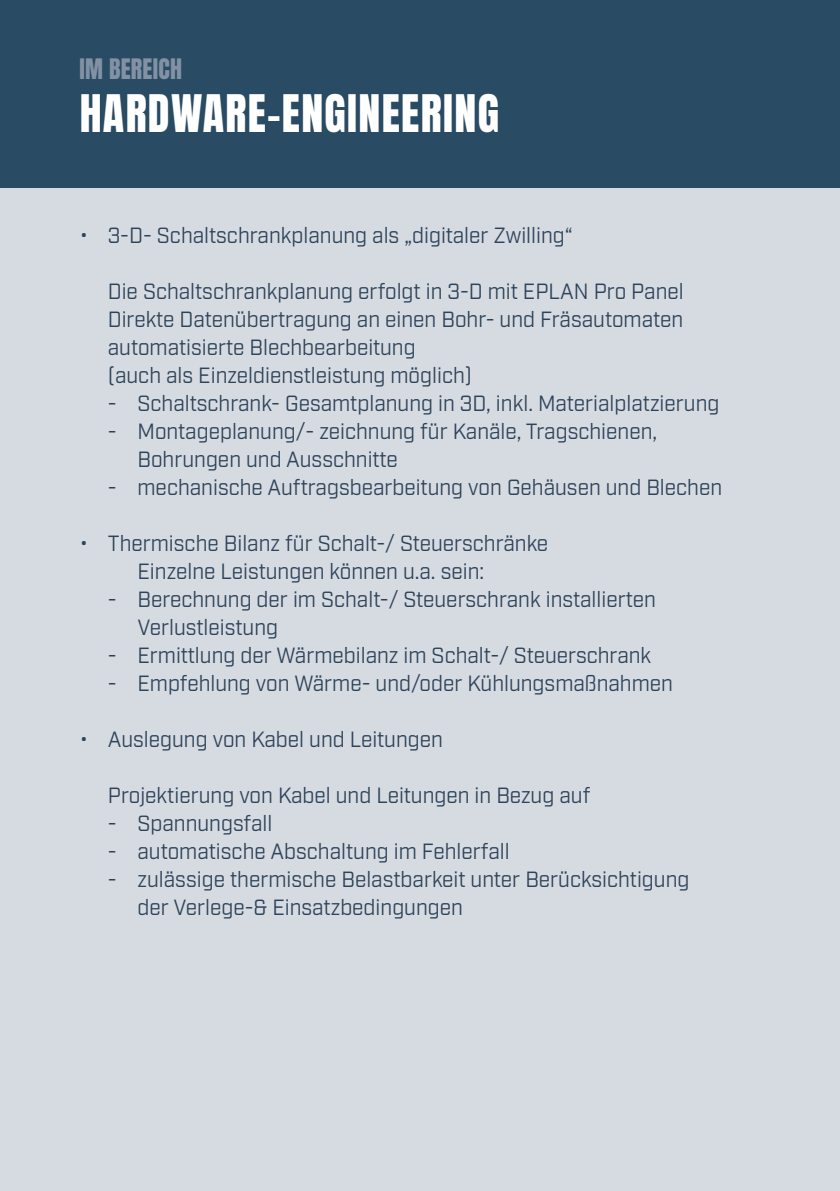
<style>
.page{position:relative;width:840px;height:1191px;background:#fff}
.page>*{position:absolute;margin:0;border:0;box-sizing:border-box;transform-origin:0 0}
.t1{font:44px "Anton";letter-spacing:.03em;color:#fff}
.t2{font:24px "Anton";letter-spacing:.01em;color:#8292a4}
.t3{font:22px/28px "Industry";color:#2d4359;scale:.95 1}
</style>
<div class="page">
<div style="left:0;top:0;width:839px;height:1191px;background:#d6dae1"></div>
<div style="left:0;top:0;width:839px;height:187px;background:#294b64"></div>
<p class="t2" style="left:79px;top:57px;width:104px">IM BEREICH</p>
<h1 class="t1" style="left:80px;top:91px;width:420px">HARDWARE-ENGINEERING</h1>
<p class="t3" style="left:79px;top:222px;width:520px">• 3-D- Schaltschrankplanung als „digitaler Zwilling“</p>
<p class="t3" style="left:108px;top:278px;width:607px">Die Schaltschrankplanung erfolgt in 3-D mit EPLAN Pro Panel Direkte Datenübertragung an einen Bohr- und Fräsautomaten automatisierte Blechbearbeitung<br>(auch als Einzeldienstleistung möglich)</p>
<p class="t3" style="left:108px;top:390px;width:645px">- Schaltschrank- Gesamtplanung in 3D, inkl. Materialplatzierung</p>
<p class="t3" style="left:137px;top:418px;width:548px;text-indent:-30px">- Montageplanung/- zeichnung für Kanäle, Tragschienen,<br>Bohrungen und Ausschnitte</p>
<p class="t3" style="left:108px;top:474px;width:647px">- mechanische Auftragsbearbeitung von Gehäusen und Blechen</p>
<p class="t3" style="left:79px;top:530px;width:494px;text-align:center">• Thermische Bilanz für Schalt-/ Steuerschränke<br>Einzelne Leistungen können u.a. sein:</p>
<p class="t3" style="left:137px;top:586px;width:547px;text-indent:-30px">- Berechnung der im Schalt-/ Steuerschrank installierten<br>Verlustleistung</p>
<p class="t3" style="left:108px;top:642px;width:573px">- Ermittlung der Wärmebilanz im Schalt-/ Steuerschrank</p>
<p class="t3" style="left:108px;top:670px;width:596px">- Empfehlung von Wärme- und/oder Kühlungsmaßnahmen</p>
<p class="t3" style="left:79px;top:726px;width:384px">• Auslegung von Kabel und Leitungen</p>
<p class="t3" style="left:108px;top:782px;width:509px">Projektierung von Kabel und Leitungen in Bezug auf</p>
<p class="t3" style="left:108px;top:810px;width:175px">- Spannungsfall</p>
<p class="t3" style="left:108px;top:838px;width:424px">- automatische Abschaltung im Fehlerfall</p>
<p class="t3" style="left:137px;top:866px;width:582px;text-indent:-30px">- zulässige thermische Belastbarkeit unter Berücksichtigung der Verlege-&amp; Einsatzbedingungen</p>
</div>
